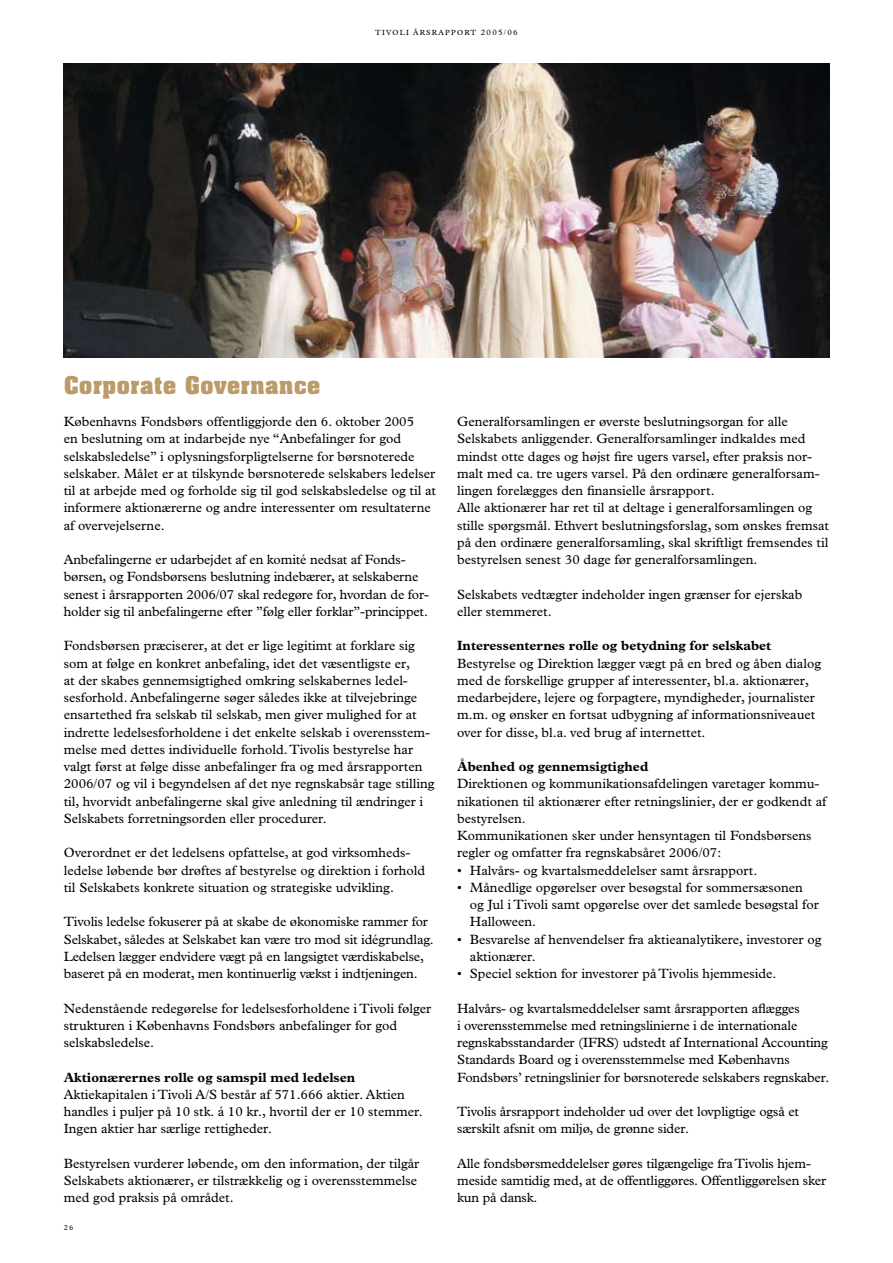
<style>
.page{position:relative;width:893px;height:1263px;background:#fff}
.page>*{position:absolute;margin:0;border:0;box-sizing:border-box;transform-origin:0 0}
.t1{font:700 24px "Aachen TIVOLI";color:#bc9b6a}
.t2{font:13.5px/17.2px "Plantin Std";color:#000}
.t3{font:700 13.5px "Plantin Std";color:#000}
.t4{font:7.5px "Plantin Std";letter-spacing:.16em;color:#000}
.s1{font-size:8.1px}
</style>
<div class="page">
<img style="left:64px;top:64px;width:765px;height:293px">
<p class="t4" style="left:375px;top:29px;width:144px">TIVOLI ÅRSRAPPORT <span class="s1">2005/06</span></p>
<h1 class="t1" style="left:64px;top:370px;width:258px">Corporate Governance</h1>
<p class="t2" style="left:64px;top:413px;width:374px">Københavns Fondsbørs offentliggjorde den 6. oktober 2005<br>en beslutning om at indarbejde nye “Anbefalinger for god selskabsledelse” i oplysningsforpligtelserne for børsnoterede selskaber. Målet er at tilskynde børsnoterede selskabers ledelser til at arbejde med og forholde sig til god selskabsledelse og til at informere aktionærerne og andre interessenter om resultaterne af overvejelserne.</p>
<p class="t2" style="left:64px;top:551px;width:367px">Anbefalingerne er udarbejdet af en komité nedsat af Fonds&shy;børsen, og Fondsbørsens beslutning indebærer, at selskaberne senest i årsrapporten 2006/07 skal redegøre for, hvordan de for&shy;holder sig til anbefalingerne efter ”følg eller forklar”-princippet.</p>
<p class="t2" style="left:64px;top:637px;width:372px">Fondsbørsen præciserer, at det er lige legitimt at forklare sig som at følge en konkret anbefaling, idet det væsentligste er,<br>at der skabes gennemsigtighed omkring selskabernes ledel&shy;sesforhold. Anbefalingerne søger således ikke at tilvejebringe ensartethed fra selskab til selskab, men giver mulighed for at indrette ledelsesforholdene i det enkelte selskab i overensstem&shy;melse med dettes individuelle forhold. Tivolis bestyrelse har valgt først at følge disse anbefalinger fra og med årsrapporten 2006/07 og vil i begyndelsen af det nye regnskabsår tage stilling til, hvorvidt anbefalingerne skal give anledning til ændringer i Selskabets forretningsorden eller procedurer.</p>
<p class="t2" style="left:64px;top:844px;width:363px">Overordnet er det ledelsens opfattelse, at god virksomheds&shy;ledelse løbende bør drøftes af bestyrelse og direktion i forhold til Selskabets konkrete situation og strategiske udvikling.</p>
<p class="t2" style="left:64px;top:913px;width:372px">Tivolis ledelse fokuserer på at skabe de økonomiske rammer- for Selskabet, således at Selskabet kan være tro mod sit idégrundlag.<br>Ledelsen lægger endvidere vægt på en langsigtet værdiskabelse, baseret på en moderat, men kontinuerlig vækst i indtjeningen.</p>
<p class="t2" style="left:64px;top:999px;width:369px">Nedenstående redegørelse for ledelsesforholdene i Tivoli følger strukturen i Københavns Fondsbørs anbefalinger for god selskabsledelse.</p>
<p class="t3" style="left:64px;top:1069px;width:293px">Aktionærernes rolle og samspil med ledelsen</p>
<p class="t2" style="left:64px;top:1086px;width:361px">Aktiekapitalen i Tivoli A/S består af 571 .666 aktier. Aktien handles i puljer på 1 0 stk. á 1 0 kr., hvortil der er 1 0 stemmer.<br>Ingen aktier har særlige rettigheder.</p>
<p class="t2" style="left:64px;top:1155px;width:357px">Bestyrelsen vurderer løbende, om den information, der tilgår<br>Selskabets aktionærer, er tilstrækkelig og i overensstemmelse med god praksis på området.</p>
<p class="t4" style="left:64px;top:1223px;width:11px">26</p>
<p class="t2" style="left:457px;top:413px;width:373px">Generalforsamlingen er øverste beslutningsorgan for alle Selskabets anliggender. Generalforsamlinger indkaldes med mindst otte dages og højst fire ugers varsel, efter praksis nor&shy;malt med ca. tre ugers varsel. På den ordinære generalforsam&shy;lingen forelægges den finansielle årsrapport.<br>Alle aktionærer har ret til at deltage i generalforsamlingen og stille spørgsmål. Ethvert beslutningsforslag, som ønskes fremsat på den ordinære generalforsamling, skal skriftligt fremsendes til bestyrelsen senest 30 dage før generalforsamlingen.</p>
<p class="t2" style="left:457px;top:585px;width:347px">Selskabets vedtægter indeholder ingen grænser for ejerskab eller stemmeret.</p>
<p class="t3" style="left:457px;top:638px;width:316px">Interessenternes rolle og betydning for selskabet</p>
<p class="t2" style="left:457px;top:654px;width:365px">Bestyrelse og Direktion lægger vægt på en bred og åben dialog med de forskellige grupper af interessenter, bl.a. aktionærer, medarbejdere, lejere og forpagtere, myndigheder, journalister m.m. og ønsker en fortsat udbygning af informationsniveauet over for disse, bl.a. ved brug af internettet.</p>
<p class="t3" style="left:457px;top:758px;width:193px">Åbenhed og gennemsigtighed</p>
<p class="t2" style="left:457px;top:775px;width:371px">Direktionen og kommunikationsafdelingen varetager kommu&shy;nikationen til aktionærer efter retningslinier, der er godkendt af bestyrelsen.<br>Kommunikationen sker under hensyntagen til Fondsbørsens regler og omfatter fra regnskabsåret 2006/07:</p>
<p class="t2" style="left:457px;top:861px;width:302px">• Halvårs- og kvartalsmeddelelser samt årsrapport.</p>
<p class="t2" style="left:470px;top:879px;width:350px;text-indent:-13px">• Månedlige opgørelser over besøgstal for sommersæsonen og Jul i Tivoli samt opgørelse over det samlede besøgstal for<br>Halloween.</p>
<p class="t2" style="left:470px;top:930px;width:353px;text-indent:-13px">• Besvarelse af henvendelser fra aktieanalytikere, investorer og aktionærer.</p>
<p class="t2" style="left:457px;top:965px;width:321px">• Speciel sektion for investorer på Tivolis hjemmeside.</p>
<p class="t2" style="left:457px;top:999px;width:374px">Halvårs- og kvartalsmeddelelser samt årsrapporten aflægges<br>i overensstemmelse med retningslinierne i de internationale regnskabsstandarder (IFRS) udstedt af International Accounting Standards Board og i overensstemmelse med Københavns Fondsbørs’ retningslinier for børsnoterede selskabers regnskaber.</p>
<p class="t2" style="left:457px;top:1103px;width:343px">Tivolis årsrapport indeholder ud over det lovpligtige også et særskilt afsnit om miljø, de grønne sider.</p>
<p class="t2" style="left:457px;top:1155px;width:370px">Alle fondsbørsmeddelelser gøres tilgængelige fra Tivolis hjem&shy;meside samtidig med, at de offentliggøres. Offentliggørelsen sker kun på dansk.</p>
</div>
